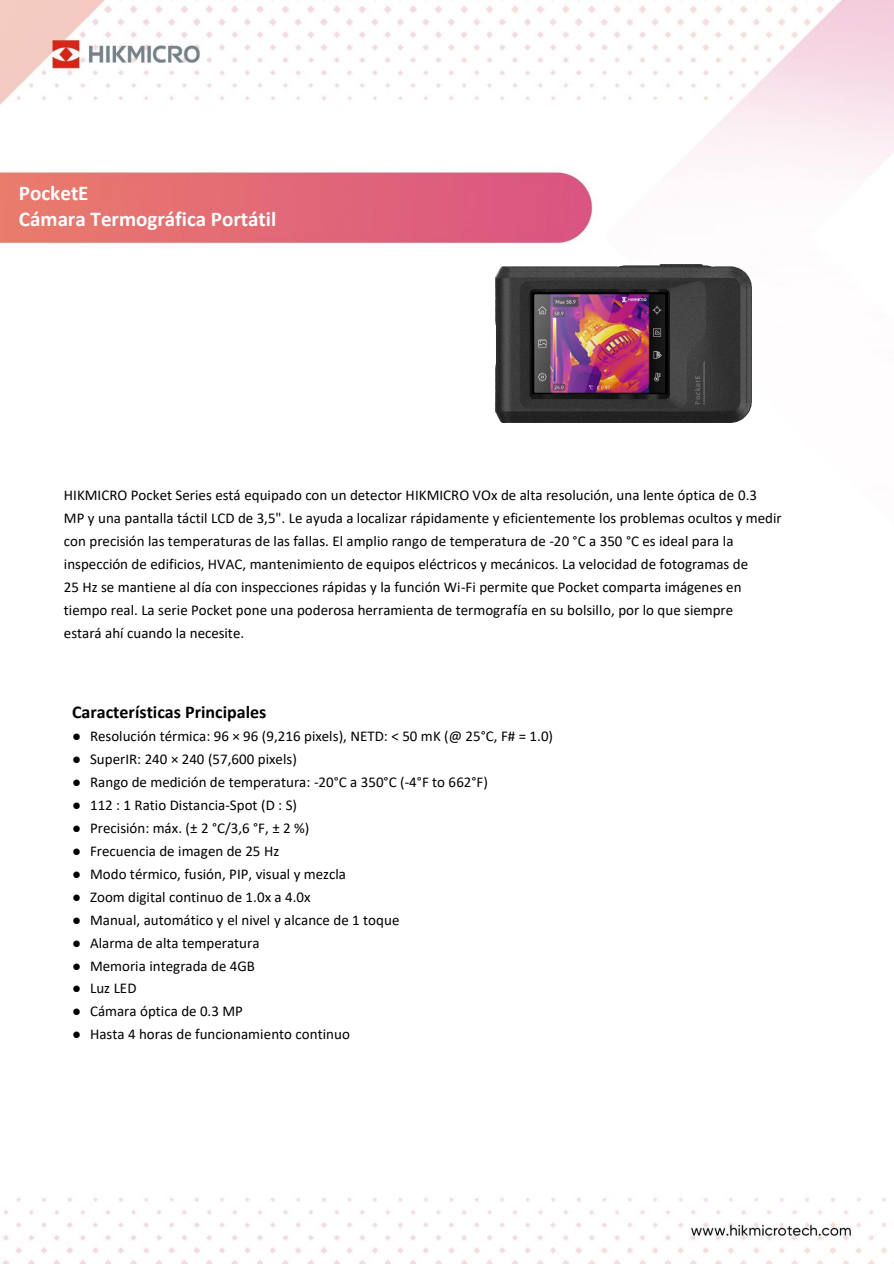
<style>
.page{position:relative;width:894px;height:1264px;background:#fff}
.page>*{position:absolute;margin:0;border:0;box-sizing:border-box;transform-origin:0 0}
.t1{font:700 21px/25.8px "Calibri";color:#fefefe}
.t2{font:700 18px "Calibri";color:#000}
.t3{font:15px/23px "Calibri";color:#000}
</style>
<div class="page">
<img style="left:0;top:0;width:893px;height:1263px">
<img style="left:495px;top:265px;width:256px;height:157px">
<h1 class="t1" style="left:19px;top:180px;width:259px">PocketE<br>Cámara Termográfica Portátil</h1>
<p class="t3" style="left:64px;top:483px;width:719px">HIKMICRO Pocket Series está equipado con un detector HIKMICRO VOx de alta resolución, una lente óptica de 0.3<br>MP y una pantalla táctil LCD de 3,5". Le ayuda a localizar rápidamente y eficientemente los problemas ocultos y medir con precisión las temperaturas de las fallas. El amplio rango de temperatura de -20 °C a 350 °C es ideal para la inspección de edificios, HVAC, mantenimiento de equipos eléctricos y mecánicos. La velocidad de fotogramas de<br>25 Hz se mantiene al día con inspecciones rápidas y la función Wi-Fi permite que Pocket comparta imágenes en tiempo real. La serie Pocket pone una poderosa herramienta de termografía en su bolsillo, por lo que siempre<br>estará ahí cuando la necesite.</p>
<p class="t2" style="left:72px;top:699px;width:195px">Características Principales</p>
<p class="t3" style="left:72px;top:724px;width:482px">● Resolución térmica: 96 × 96 (9,216 pixels), NETD: &lt; 50 mK (@ 25°C, F# = 1.0)</p>
<p class="t3" style="left:72px;top:747px;width:226px">● SuperIR: 240 × 240 (57,600 pixels)</p>
<p class="t3" style="left:72px;top:770px;width:417px">● Rango de medición de temperatura: -20°C a 350°C (-4°F to 662°F)</p>
<p class="t3" style="left:72px;top:793px;width:226px">● 112 : 1 Ratio Distancia-Spot (D : S)</p>
<p class="t3" style="left:72px;top:816px;width:239px">● Precisión: máx. (± 2 °C/3,6 °F, ± 2 %)</p>
<p class="t3" style="left:72px;top:839px;width:209px">● Frecuencia de imagen de 25 Hz</p>
<p class="t3" style="left:72px;top:862px;width:275px">● Modo térmico, fusión, PIP, visual y mezcla</p>
<p class="t3" style="left:72px;top:884px;width:240px">● Zoom digital continuo de 1.0x a 4.0x</p>
<p class="t3" style="left:72px;top:907px;width:329px">● Manual, automático y el nivel y alcance de 1 toque</p>
<p class="t3" style="left:72px;top:930px;width:189px">● Alarma de alta temperatura</p>
<p class="t3" style="left:72px;top:953px;width:184px">● Memoria integrada de 4GB</p>
<p class="t3" style="left:72px;top:976px;width:66px">● Luz LED</p>
<p class="t3" style="left:72px;top:999px;width:172px">● Cámara óptica de 0.3 MP</p>
<p class="t3" style="left:72px;top:1022px;width:279px">● Hasta 4 horas de funcionamiento continuo</p>
</div>
